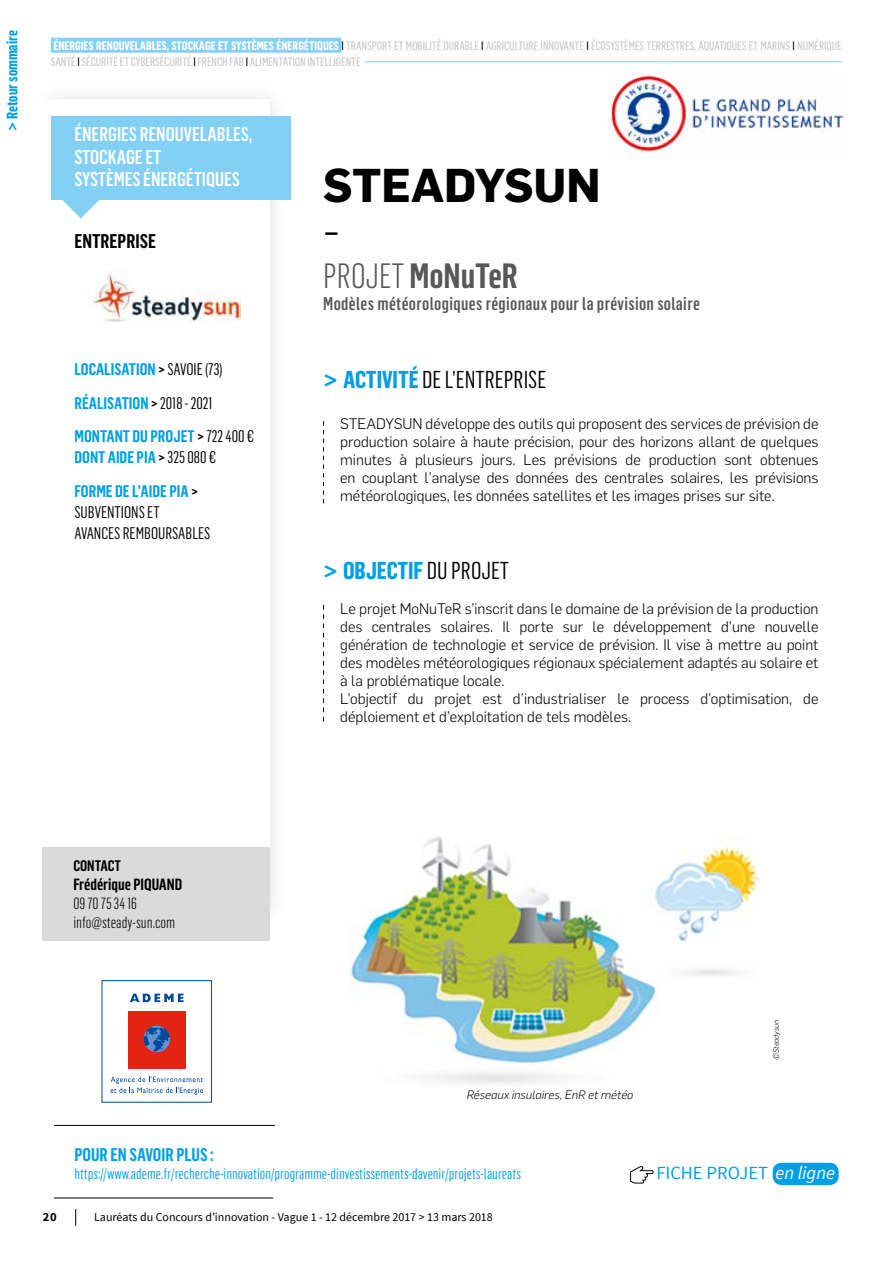
<style>
.page{position:relative;width:893px;height:1263px;background:#fff}
.page>*{position:absolute;margin:0;border:0;box-sizing:border-box;transform-origin:0 0}
.t1{font:300 47.1px "Flama";color:#000}
.t2{font:700 46.5px "Flama";color:#000}
.t3{font:600 34.5px "Flama Condensed";color:#575756}
.t4{font:24px "Flama Condensed";color:#000}
.t5{font:700 24px "Flama Condensed";color:#009fe3}
.t6{font:500 19.5px/22.5px "Flama Condensed";color:#fff}
.t7{font:600 19.5px "Flama Condensed";color:#000}
.t8{font:18.45px "Source Sans Pro";color:#009fe3}
.t9{font:500 18px "Flama Condensed";letter-spacing:.02em;color:#575756}
.t10{font:600 18px "Flama Condensed";color:#009fe3}
.t11{font:600 16.5px/33.8px "Flama Condensed";color:#009fe3}
.t12{font:16.5px/21px "Flama Condensed";color:#000}
.t13{font:300 15.9px/19px "Flama Condensed";color:#000}
.t14{font:600 15.9px "Flama Condensed";color:#000}
.t15{font:300 15px/18px "Flama";color:#000;text-align:justify}
.t16{font:15px "Flama Condensed";color:#009fe3}
.t17{font:700 15px "Flama Condensed";color:#009fe3}
.t18{font:600 15px "Flama Condensed";letter-spacing:-.005em;color:#000}
.t19{font:700 12.6px "Source Sans Pro";color:#000}
.t20{font:12px/16.5px "Flama Condensed Basic";color:#c6c6c6}
.t21{font:12px "Source Sans Pro";color:#000}
.t22{font:italic 300 12px "Flama";color:#000}
.t23{font:italic 300 7.5px "Flama";color:#000}
.s1{font-family:"Flama"}
.s2{font-family:"Flama Condensed";font-weight:700;color:#fff}
.s3{color:#000}
.s4{font-weight:400;color:#000}
.s5{font-weight:300}
.s6{font-family:"Flama";font-weight:700;color:#009fe3}
.s7{font-weight:700;color:#009fe3}
.s8{font-style:italic;color:#fff}
</style>
<div class="page">
<svg style="left:75px;top:1209px;width:1px;height:17px"></svg>
<div style="left:33px;top:82px;width:255px;height:847px;background:#fbfbfb"></div>
<div style="left:0;top:100px;width:270px;height:1108px;background:#fff"></div>
<svg style="left:323px;top:421px;width:1px;height:82px"></svg>
<svg style="left:323px;top:605px;width:1px;height:116px"></svg>
<div style="left:773px;top:1163px;width:66px;height:22px;background:#009fe3;border-radius:9px"></div>
<svg style="left:630px;top:1166px;width:24px;height:18px"></svg>
<hr style="left:54px;top:1125px;width:221px;height:1px;background:#000">
<div style="left:51px;top:116px;width:239px;height:83px;background:#83d0f5"></div>
<div style="left:43px;top:848px;width:227px;height:93px;background:#dadada"></div>
<svg style="left:62px;top:199px;width:38px;height:19px"></svg>
<div style="left:102px;top:980px;width:110px;height:122px;border:1px solid #00489a"></div>
<div style="left:128px;top:1011px;width:58px;height:57px;background:#e42313"></div>
<svg style="left:144px;top:1026px;width:26px;height:26px"></svg>
<svg style="left:130px;top:994px;width:54px;height:8px"></svg>
<svg style="left:111px;top:1076px;width:92px;height:19px"></svg>
<img style="left:351px;top:834px;width:408px;height:250px">
<div style="left:51px;top:38px;width:290px;height:15px;background:#83d0f5"></div>
<hr style="left:364px;top:61px;width:478px;height:1px;background:#83d0f5">
<img style="left:88px;top:271px;width:152px;height:50px">
<hr style="left:54px;top:1197px;width:219px;height:1px;background:#000">
<img style="left:611px;top:75px;width:234px;height:77px">
<p class="t17" style="left:3px;top:131px;width:103px;rotate:-90deg"><span class="s1">&gt;</span> Retour sommaire</p>
<p class="t20" style="left:51px;top:37px;width:792px"><span class="s2">ÉNERGIES RENOUVELABLES, STOCKAGE ET SYSTÈMES ÉNERGÉTIQUES</span> <span class="s3">I</span> TRANSPORT ET MOBILITÉ DURABLE <span class="s3">I</span> AGRICULTURE INNOVANTE <span class="s3">I</span> ÉCOSYSTÈMES TERRESTRES, AQUATIQUES ET MARINS <span class="s3">I</span> NUMÉRIQUE<br>SANTÉ <span class="s3">I</span> SÉCURITÉ ET CYBERSÉCURITÉ <span class="s3">I</span> FRENCH FAB <span class="s3">I</span> ALIMENTATION INTELLIGENTE</p>
<h3 class="t6" style="left:74px;top:123px;width:179px">ÉNERGIES RENOUVELABLES,<br>STOCKAGE ET<br>SYSTÈMES ÉNERGÉTIQUES</h3>
<h3 class="t7" style="left:74px;top:228px;width:83px">ENTREPRISE</h3>
<p class="t11" style="left:74px;top:352px;width:181px">LOCALISATION <span class="s3">&gt;</span> <span class="s4">SAVOIE (73)<br></span>RÉALISATION <span class="s3">&gt;</span> <span class="s4">2018 - 2021<br></span>MONTANT DU PROJET <span class="s3">&gt;</span> <span class="s4">722 400 €</span></p>
<p class="t11" style="left:74px;top:440px;width:143px">DONT AIDE PIA <span class="s3">&gt;</span> <span class="s4">325 080 €<br></span>FORME DE L’AIDE PIA <span class="s3">&gt;</span></p>
<p class="t12" style="left:74px;top:501px;width:137px">SUBVENTIONS ET<br>AVANCES REMBOURSABLES</p>
<h2 class="t2" style="left:323px;top:152px;width:279px">STEADYSUN</h2>
<h1 class="t1" style="left:323px;top:198px;width:18px">-</h1>
<h3 class="t3" style="left:323px;top:254px;width:196px"><span class="s5">PROJET</span> MoNuTeR</h3>
<p class="t9" style="left:323px;top:292px;width:378px">Modèles météorologiques régionaux pour la prévision solaire</p>
<h3 class="t4" style="left:323px;top:365px;width:224px"><span class="s6">&gt;</span> <span class="s7">ACTIVITÉ</span> DE L’ENTREPRISE</h3>
<p class="t15" style="left:340px;top:413px;width:480px">STEADYSUN développe des outils qui proposent des services de prévision de production solaire à haute précision, pour des horizons allant de quelques minutes à plusieurs jours. Les prévisions de production sont obtenues en couplant l’analyse des données des centrales solaires, les prévisions météorologiques, les données satellites et les images prises sur site.</p>
<h3 class="t5" style="left:323px;top:555px;width:187px"><span class="s1">&gt;</span> OBJECTIF <span class="s4">DU PROJET</span></h3>
<p class="t15" style="left:340px;top:599px;width:480px;text-align:left">Le projet MoNuTeR s’inscrit dans le domaine de la prévision de la production des centrales solaires. Il porte sur le développement d’une nouvelle génération de technologie et service de prévision. Il vise à mettre au point des modèles météorologiques régionaux spécialement adaptés au solaire et à la problématique locale.<br>L’objectif du projet est d’industrialiser le process d’optimisation, de déploiement et d’exploitation de tels modèles.</p>
<p class="t18" style="left:73px;top:856px;width:49px">CONTACT</p>
<p class="t14" style="left:73px;top:874px;width:110px">Frédérique PIQUAND</p>
<p class="t13" style="left:73px;top:893px;width:103px">09 70 75 34 16 info@steady-sun.com</p>
<p class="t22" style="left:467px;top:1087px;width:168px">Réseaux insulaires, EnR et météo</p>
<p class="t10" style="left:74px;top:1143px;width:141px">POUR EN SAVOIR PLUS :</p>
<p class="t16" style="left:74px;top:1164px;width:448px">https://www.ademe.fr/recherche-innovation/programme-dinvestissements-davenir/projets-laureats</p>
<p class="t19" style="left:43px;top:1209px;width:15px">20</p>
<p class="t21" style="left:94px;top:1209px;width:400px">Lauréats du Concours d’innovation - Vague 1 - 12 décembre 2017 &gt; 13 mars 2018</p>
<p class="t23" style="left:771px;top:1060px;width:42px;rotate:-90deg">©Steadysun</p>
<p class="t8" style="left:656px;top:1161px;width:180px">FICHE PROJET <span class="s8">en ligne</span></p>
</div>
